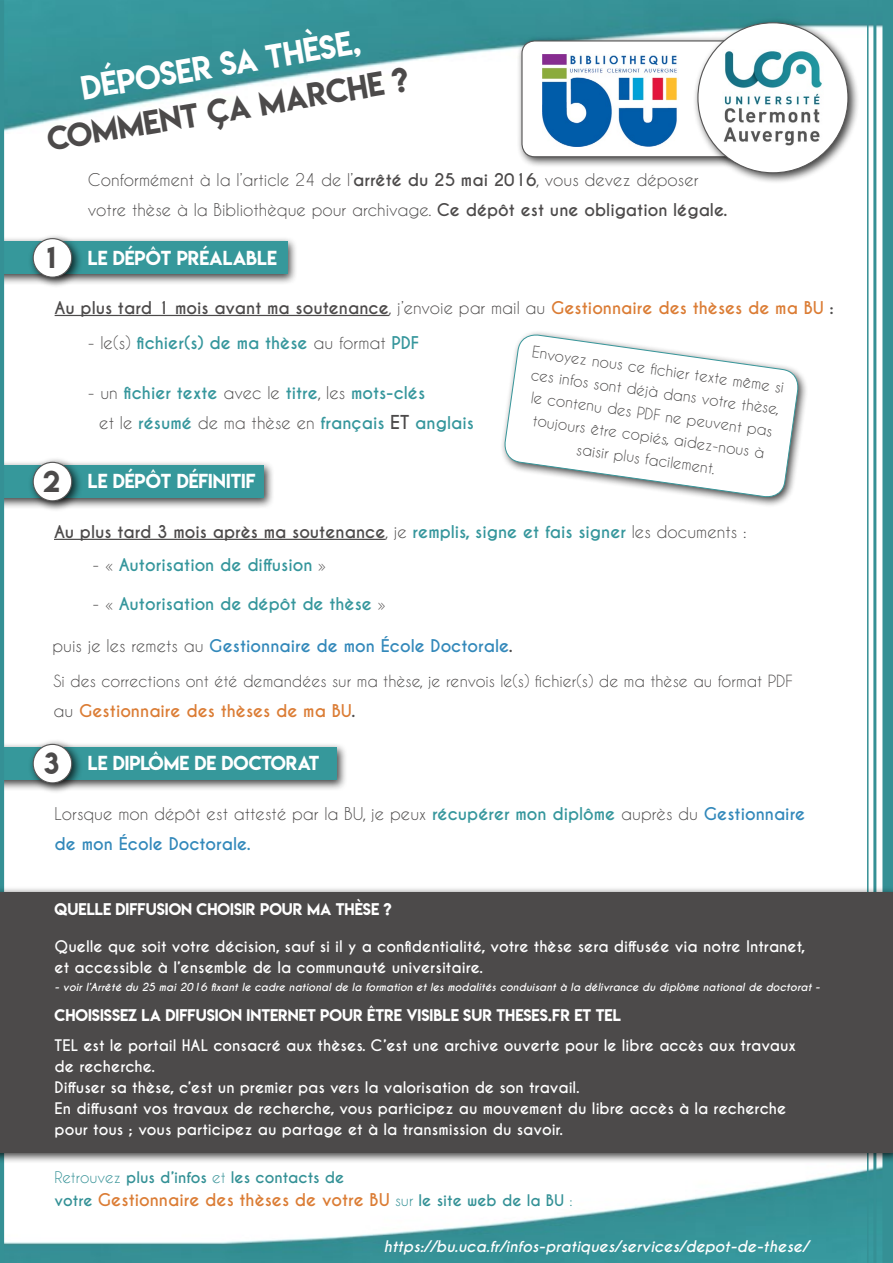
<style>
.page{position:relative;width:893px;height:1263px;background:#fff}
.page>*{position:absolute;margin:0;border:0;box-sizing:border-box;transform-origin:0 0}
.t1{font:30px "Lemon Milk";color:#4c4a4a}
.t2{font:30px "Lemon Milk";color:#fff}
.t3{font:18px "Lemon Milk";color:#fff}
.t4{font:16.5px/30px "Caviar Dreams";color:#4c4a4a}
.t5{font:700 16.5px/30px "Caviar Dreams";color:#35969c}
.t6{font:700 16.5px "Caviar Dreams";color:#4c4a4a}
.t7{font:700 16.5px "Caviar Dreams";color:#db7c34}
.t8{font:700 16.5px "Caviar Dreams";color:#3288ba}
.t9{font:15.75px "Caviar Dreams";color:#4c4a4a}
.t10{font:700 15px/21px "Caviar Dreams";color:#fff}
.t11{font:15px/22.5px "Caviar Dreams";color:#4c4a4a;text-align:center}
.t12{font:15px "Lemon Milk";color:#fff}
.t13{font:italic 700 15px "Caviar Dreams";color:#fff}
.t14{font:700 15px "Caviar Dreams";color:#349196}
.t15{font:italic 700 10.5px "Caviar Dreams";color:#fff}
.s1{font-weight:700}
.s2{font-size:27px;color:#4c4a4a}
.s3{font-weight:400}
.s4{color:#db7c34}
.s5{font-weight:400;color:#4c4a4a}
.s6{font-size:18px;color:#4c4a4a}
.s7{color:#35969c}
.s8{color:#4c4a4a}
.s9{font-weight:700;color:#35969c}
.s10{font-weight:700;color:#3288ba}
.s11{font-size:15px;color:#349196}
.s12{font-weight:400;font-size:15px;color:#349196}
</style>
<div class="page">
<div style="left:500px;top:330px;width:309px;height:178px;background:#000;opacity:.75"></div>
<svg style="left:503px;top:333px;width:297px;height:166px"></svg>
<img style="left:4px;top:1163px;width:878px;height:100px">
<img style="left:4px;top:0;width:878px;height:134px">
<div style="left:516px;top:35px;width:267px;height:134px;background:#000;opacity:.75"></div>
<div style="left:522px;top:41px;width:249px;height:116px;background:#fff;border-radius:13px"></div>
<div style="left:521px;top:40px;width:251px;height:117px;border:1px solid #575656;border-radius:13px"></div>
<hr style="left:55px;top:315px;width:334px;height:1px;background:#4c4a4a">
<hr style="left:54px;top:539px;width:332px;height:1px;background:#4c4a4a">
<div style="left:692px;top:17px;width:167px;height:167px;background:#000;opacity:.75"></div>
<div style="left:698px;top:23px;width:150px;height:150px;background:#fff;border-radius:50%"></div>
<img style="left:723px;top:51px;width:99px;height:95px">
<div style="left:0;top:236px;width:298px;height:50px;background:#000;opacity:.75"></div>
<div style="left:0;top:241px;width:287px;height:33px;background:#36989b"></div>
<div style="left:28px;top:233px;width:55px;height:55px;background:#000;opacity:.75"></div>
<div style="left:33px;top:239px;width:39px;height:38px;background:#fff;border-radius:50%"></div>
<div style="left:33px;top:238px;width:39px;height:40px;border:1px solid #575656;border-radius:50%"></div>
<div style="left:0;top:460px;width:275px;height:50px;background:#000;opacity:.75"></div>
<div style="left:0;top:465px;width:263px;height:33px;background:#36989b"></div>
<div style="left:28px;top:457px;width:55px;height:55px;background:#000;opacity:.75"></div>
<div style="left:33px;top:462px;width:39px;height:39px;background:#fff;border-radius:50%"></div>
<div style="left:33px;top:462px;width:39px;height:39px;border:1px solid #575656;border-radius:50%"></div>
<div style="left:0;top:742px;width:348px;height:50px;background:#000;opacity:.75"></div>
<div style="left:0;top:747px;width:337px;height:33px;background:#36989b"></div>
<div style="left:28px;top:739px;width:55px;height:55px;background:#000;opacity:.75"></div>
<div style="left:33px;top:744px;width:39px;height:39px;background:#fff;border-radius:50%"></div>
<div style="left:33px;top:744px;width:39px;height:39px;border:1px solid #575656;border-radius:50%"></div>
<hr style="left:873px;top:0;width:3px;height:1263px;background:#359095">
<hr style="left:867px;top:0;width:1px;height:1263px;background:#359095">
<div style="left:882px;top:0;width:11px;height:1263px;background:#359095"></div>
<hr style="left:0;top:0;width:4px;height:1263px;background:#359095">
<div style="left:0;top:886px;width:893px;height:277px;background:#000;opacity:.75"></div>
<div style="left:0;top:892px;width:893px;height:260px;background:#4c4a4a"></div>
<img style="left:542px;top:54px;width:135px;height:92px">
<h1 class="t2" style="left:78px;top:66px;width:284px;rotate:-9deg">DÉPOSER SA THÈSE,</h1>
<h1 class="t1" style="left:44px;top:117px;width:367px;rotate:-9deg">COMMENT ÇA MARCHE ?</h1>
<p class="t4" style="left:88px;top:165px;width:641px">Conformément à la l’article 24 de l’<span class="s1">arrêté du 25 mai 2016</span>, vous devez déposer votre thèse à la Bibliothèque pour archivage. <span class="s1">Ce dépôt est une obligation légale.</span></p>
<p class="t3" style="left:47px;top:245px;width:231px"><span class="s2">1</span> LE DÉPÔT PRÉALABLE</p>
<p class="t6" style="left:55px;top:298px;width:781px">Au plus tard 1 mois avant ma soutenance<span class="s3">, j’envoie par mail au</span> <span class="s4">Gestionnaire des thèses de ma BU</span> :</p>
<p class="t5" style="left:88px;top:328px;width:333px"><span class="s5">- le(s)</span> fichier(s) de ma thèse <span class="s5">au format</span> PDF</p>
<p class="t5" style="left:99px;top:378px;width:376px;text-indent:-11px"><span class="s5">- un</span> fichier texte <span class="s5">avec le</span> titre<span class="s5">, les</span> mots-clés<br><span class="s5">et le</span> résumé <span class="s5">de ma thèse en</span> français <span class="s6">ET</span> anglais</p>
<p class="t11" style="left:534px;top:340px;width:256px;rotate:8deg">Envoyez nous ce fi chier texte même si ces infos sont déjà dans votre thèse, le contenu des PDF ne peuvent pas toujours être copiés, aidez-nous à saisir plus facilement.</p>
<p class="t3" style="left:43px;top:468px;width:214px"><span class="s2">2</span> LE DÉPÔT DÉFINITIF</p>
<p class="t6" style="left:54px;top:521px;width:694px">Au plus tard 3 mois après ma soutenance<span class="s3">, je</span> <span class="s7">remplis, signe et fais signer</span> <span class="s3">les documents :</span></p>
<p class="t5" style="left:93px;top:550px;width:235px"><span class="s5">- «</span> Autorisation de diffusion <span class="s5">»</span></p>
<p class="t5" style="left:93px;top:590px;width:295px"><span class="s5">- «</span> Autorisation de dépôt de thèse <span class="s5">»</span></p>
<p class="t8" style="left:52px;top:636px;width:462px"><span class="s5">puis je les remets au</span> Gestionnaire de mon École Doctorale<span class="s8">.</span></p>
<p class="t9" style="left:54px;top:671px;width:741px">Si des corrections ont été demandées sur ma thèse, je renvois le(s) fichier(s) de ma thèse au format PDF</p>
<p class="t7" style="left:54px;top:701px;width:303px"><span class="s5">au</span> Gestionnaire des thèses de ma BU<span class="s8">.</span></p>
<p class="t3" style="left:44px;top:750px;width:277px"><span class="s2">3</span> LE DIPLÔME DE DOCTORAT</p>
<p class="t4" style="left:55px;top:799px;width:752px">Lorsque mon dépôt est attesté par la BU, je peux <span class="s9">récupérer mon diplôme</span> auprès du <span class="s10">Gestionnaire de mon École Doctorale.</span></p>
<p class="t12" style="left:55px;top:899px;width:339px">QUELLE DIFFUSION CHOISIR POUR MA THÈSE ?</p>
<p class="t10" style="left:55px;top:937px;width:752px">Quelle que soit votre décision, sauf si il y a confidentialité, votre thèse sera diffusée via notre Intranet, et accessible à l’ensemble de la communauté universitaire.</p>
<p class="t15" style="left:55px;top:981px;width:767px">- voir l’Arrêté du 25 mai 2016 fixant le cadre national de la formation et les modalités conduisant à la délivrance du diplôme national de doctorat -</p>
<p class="t12" style="left:55px;top:1005px;width:568px">CHOISISSEZ LA DIFFUSION INTERNET POUR ÊTRE VISIBLE SUR THESES.FR ET TEL</p>
<p class="t10" style="left:55px;top:1036px;width:743px">TEL est le portail HAL consacré aux thèses. C’est une archive ouverte pour le libre accès aux travaux de recherche.<br>Diffuser sa thèse, c’est un premier pas vers la valorisation de son travail.<br>En diffusant vos travaux de recherche, vous participez au mouvement du libre accès à la recherche pour tous ; vous participez au partage et à la transmission du savoir.</p>
<p class="t14" style="left:55px;top:1168px;width:291px"><span class="s3">Retrouvez</span> plus d’infos <span class="s3">et</span> les contacts de</p>
<p class="t7" style="left:55px;top:1189px;width:520px"><span class="s11">votre</span> Gestionnaire des thèses de votre BU <span class="s12">sur</span> <span class="s11">le site web de la BU</span> <span class="s12">:</span></p>
<p class="t13" style="left:384px;top:1237px;width:426px">https://bu.uca.fr/infos-pratiques/services/depot-de-these/</p>
</div>
